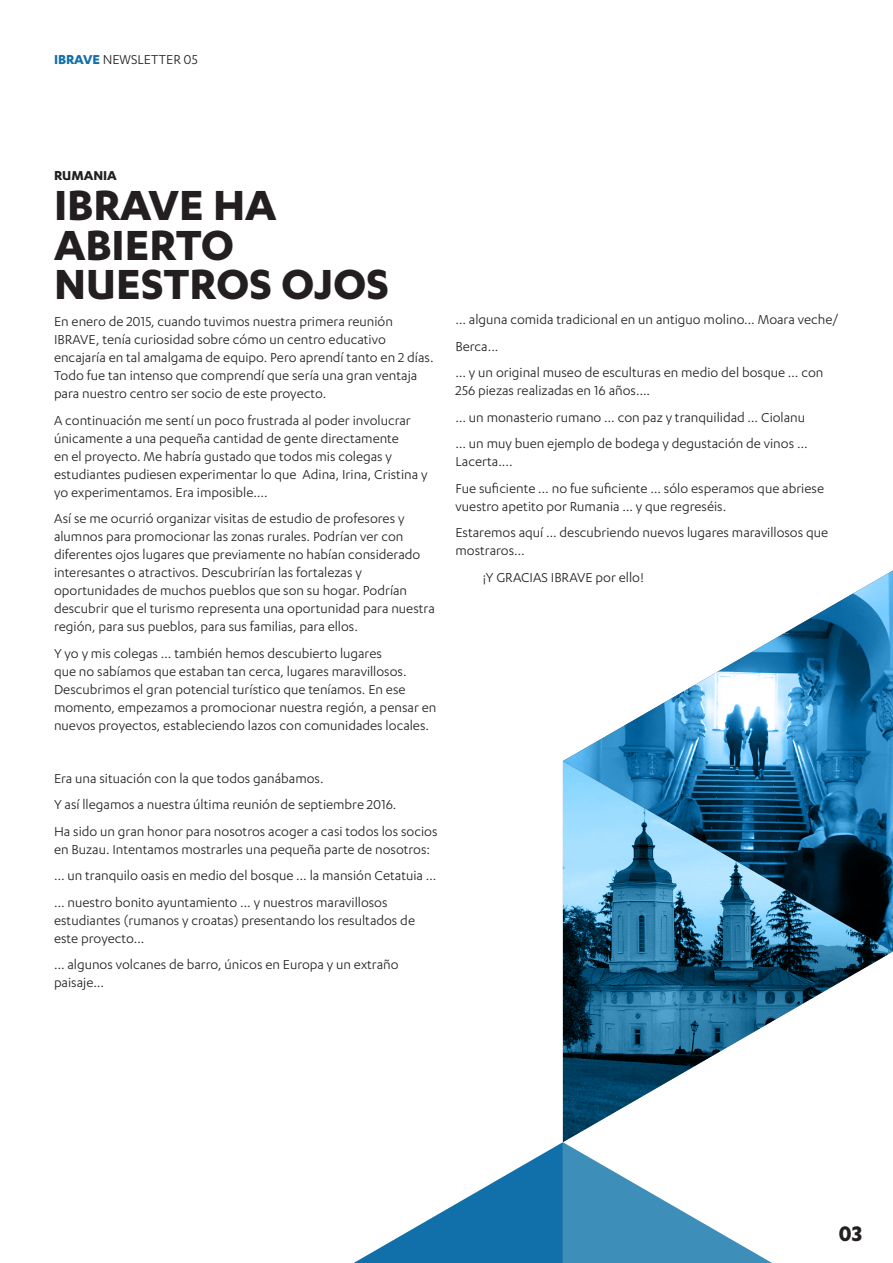
<style>
.page{position:relative;width:893px;height:1263px;background:#fff}
.page>*{position:absolute;margin:0;border:0;box-sizing:border-box;transform-origin:0 0}
.t1{font:700 48.9px/39.8px "Karbon";color:#231f20}
.t2{font:700 24.45px "Karbon";color:#231f20}
.t3{font:15px/18px "Karbon";color:#231f20}
.t4{font:700 15px "Karbon";color:#231f20}
.s1{font-weight:700;color:#1170a9}
</style>
<div class="page">
<img style="left:563px;top:951px;width:324px;height:191px">
<svg style="left:354px;top:1142px;width:418px;height:121px"></svg>
<img style="left:563px;top:570px;width:330px;height:381px">
<p class="t3" style="left:54px;top:50px;width:145px"><span class="s1">IBRAVE</span> NEWSLETTER 05</p>
<p class="t4" style="left:54px;top:167px;width:64px">RUMANIA</p>
<h1 class="t1" style="left:54px;top:183px;width:336px">IBRAVE HA<br>ABIERTO<br>NUESTROS OJOS</h1>
<p class="t3" style="left:54px;top:312px;width:381px">En enero de 2015, cuando tuvimos nuestra primera reunión IBRAVE, tenía curiosidad sobre cómo un centro educativo encajaría en tal amalgama de equipo. Pero aprendí tanto en 2 días.<br>Todo fue tan intenso que comprendí que sería una gran ventaja para nuestro centro ser socio de este proyecto.</p>
<p class="t3" style="left:54px;top:411px;width:375px">A continuación me sentí un poco frustrada al poder involucrar únicamente a una pequeña cantidad de gente directamente<br>en el proyecto. Me habría gustado que todos mis colegas y estudiantes pudiesen experimentar lo que Adina, Irina, Cristina y yo experimentamos. Era imposible….</p>
<p class="t3" style="left:54px;top:509px;width:382px">Así se me ocurrió organizar visitas de estudio de profesores y alumnos para promocionar las zonas rurales. Podrían ver con diferentes ojos lugares que previamente no habían considerado interesantes o atractivos. Descubrirían las fortalezas y oportunidades de muchos pueblos que son su hogar. Podrían descubrir que el turismo representa una oportunidad para nuestra región, para sus pueblos, para sus familias, para ellos.</p>
<p class="t3" style="left:54px;top:644px;width:384px">Y yo y mis colegas … también hemos descubierto lugares<br>que no sabíamos que estaban tan cerca, lugares maravillosos.<br>Descubrimos el gran potencial turístico que teníamos. En ese momento, empezamos a promocionar nuestra región, a pensar en nuevos proyectos, estableciendo lazos con comunidades locales.</p>
<p class="t3" style="left:54px;top:764px;width:385px;line-height:26.5px">Era una situación con la que todos ganábamos.<br>Y así llegamos a nuestra última reunión de septiembre 2016.<br>Ha sido un gran honor para nosotros acoger a casi todos los socios</p>
<p class="t3" style="left:54px;top:835px;width:384px;line-height:26.5px">en Buzau. Intentamos mostrarles una pequeña parte de nosotros: … un tranquilo oasis en medio del bosque … la mansión Cetatuia … … nuestro bonito ayuntamiento … y nuestros maravillosos</p>
<p class="t3" style="left:54px;top:911px;width:363px">estudiantes (rumanos y croatas) presentando los resultados de este proyecto…</p>
<p class="t3" style="left:54px;top:955px;width:346px">… algunos volcanes de barro, únicos en Europa y un extraño paisaje…</p>
<p class="t3" style="left:455px;top:306px;width:384px;line-height:26.5px">… alguna comida tradicional en un antiguo molino… Moara veche/<br>Berca...<br>… y un original museo de esculturas en medio del bosque … con</p>
<p class="t3" style="left:455px;top:377px;width:354px;line-height:26.5px">256 piezas realizadas en 16 años….<br>… un monasterio rumano … con paz y tranquilidad … Ciolanu … un muy buen ejemplo de bodega y degustación de vinos …</p>
<p class="t3" style="left:455px;top:448px;width:370px;line-height:26.5px">Lacerta....<br>Fue suficiente … no fue suficiente … sólo esperamos que abriese</p>
<p class="t3" style="left:455px;top:493px;width:374px;line-height:26.5px">vuestro apetito por Rumania … y que regreséis.<br>Estaremos aquí … descubriendo nuevos lugares maravillosos que</p>
<p class="t3" style="left:482px;top:537px;width:163px;line-height:26.5px;text-indent:-27px">mostraros…<br>¡Y GRACIAS IBRAVE por ello!</p>
<h2 class="t2" style="left:839px;top:1220px;width:25px">03</h2>
</div>
